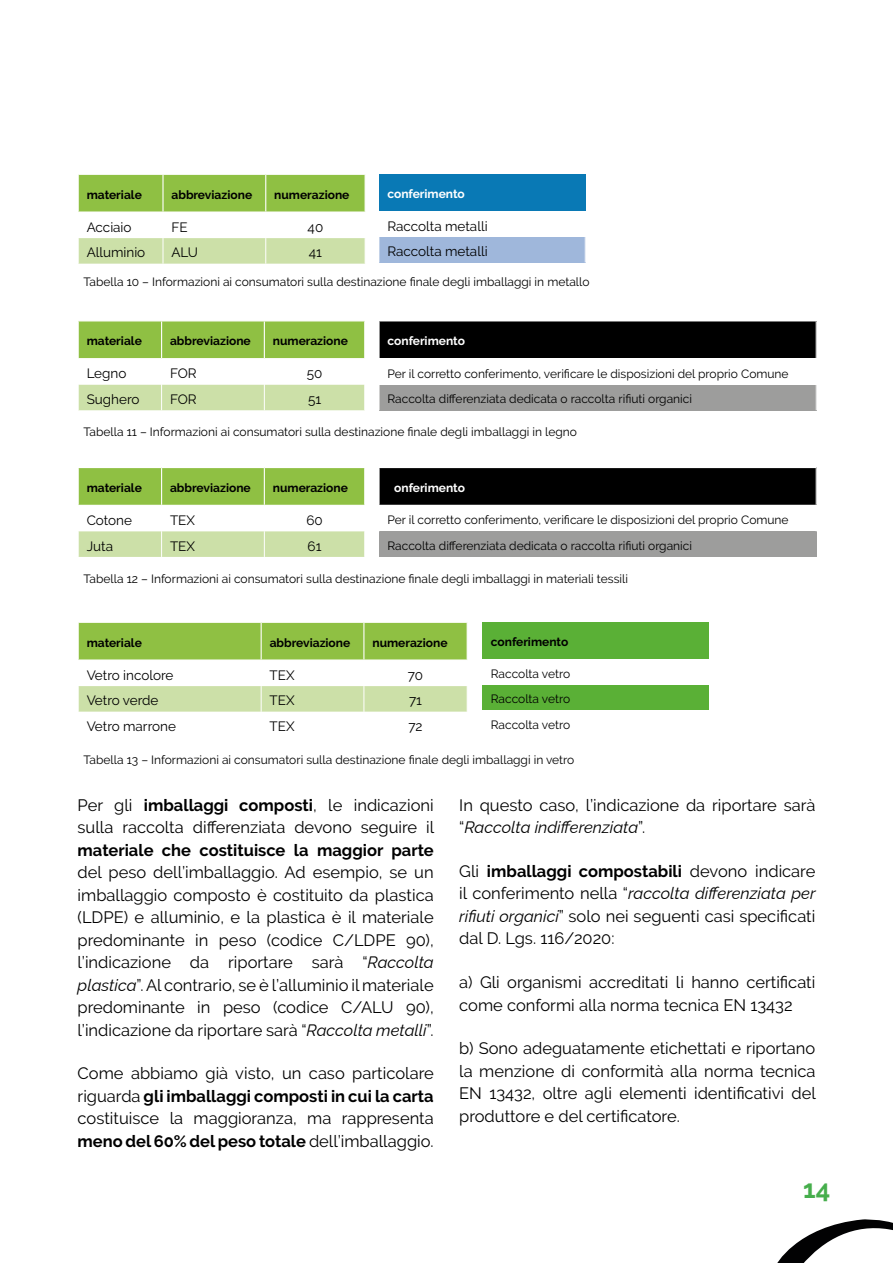
<style>
.page{position:relative;width:893px;height:1263px;background:#fff}
.page>*{position:absolute;margin:0;border:0;box-sizing:border-box;transform-origin:0 0}
.t1{font:700 25.5px "Raleway";color:#46ae4c}
.t2{font:16.5px/22.5px "Raleway";color:#000;text-align:justify}
.t3{font:700 16.5px "Raleway";color:#000}
.t4{font:13.5px/25.5px "Raleway";color:#000}
.t5{font:12px/25.5px "Raleway";color:#000}
.t6{font:700 12px "Raleway";color:#000}
.t7{font:700 12px "Raleway";color:#fff}
.s1{color:#000}
.s2{font-weight:700}
.s3{font-weight:100;font-style:italic}
</style>
<div class="page">
<svg style="left:777px;top:1219px;width:116px;height:44px"></svg>
<svg style="left:78px;top:174px;width:288px;height:90px"></svg>
<svg style="left:78px;top:321px;width:287px;height:89px"></svg>
<svg style="left:78px;top:467px;width:287px;height:90px"></svg>
<svg style="left:78px;top:622px;width:390px;height:90px"></svg>
<div style="left:379px;top:174px;width:206px;height:37px;background:#0979b5"></div>
<div style="left:379px;top:237px;width:206px;height:25px;background:#9fb7db"></div>
<svg style="left:585px;top:237px;width:1px;height:25px"></svg>
<div style="left:379px;top:321px;width:437px;height:38px;background:#000"></div>
<div style="left:379px;top:385px;width:437px;height:25px;background:#9d9d9c"></div>
<hr style="left:378px;top:321px;width:2px;height:37px;background:#fff">
<hr style="left:378px;top:358px;width:439px;height:1px;background:#fff">
<svg style="left:379px;top:385px;width:1px;height:25px"></svg>
<svg style="left:816px;top:385px;width:1px;height:25px"></svg>
<div style="left:379px;top:467px;width:437px;height:38px;background:#000"></div>
<div style="left:379px;top:531px;width:437px;height:26px;background:#9d9d9c"></div>
<hr style="left:378px;top:467px;width:439px;height:1px;background:#fff">
<hr style="left:378px;top:468px;width:2px;height:37px;background:#fff">
<div style="left:482px;top:622px;width:226px;height:37px;background:#5ab036"></div>
<div style="left:482px;top:685px;width:226px;height:25px;background:#5ab036"></div>
<p class="t6" style="left:87px;top:188px;width:57px">materiale</p>
<p class="t6" style="left:172px;top:188px;width:82px">abbreviazione</p>
<p class="t6" style="left:274px;top:188px;width:77px">numerazione</p>
<p class="t4" style="left:87px;top:214px;width:46px">Acciaio</p>
<p class="t4" style="left:171px;top:214px;width:18px">FE</p>
<p class="t4" style="left:308px;top:214px;width:17px">40</p>
<p class="t4" style="left:87px;top:240px;width:60px">Alluminio</p>
<p class="t4" style="left:171px;top:240px;width:28px">ALU</p>
<p class="t4" style="left:309px;top:240px;width:15px">41</p>
<p class="t7" style="left:387px;top:187px;width:79px">conferimento</p>
<p class="t4" style="left:387px;top:213px;width:102px">Raccolta metalli<br>Raccolta metalli</p>
<p class="t5" style="left:84px;top:269px;width:507px">Tabella 10 – Informazioni ai consumatori sulla destinazione finale degli imballaggi in metallo</p>
<p class="t6" style="left:87px;top:334px;width:57px">materiale</p>
<p class="t6" style="left:170px;top:334px;width:82px">abbreviazione</p>
<p class="t6" style="left:273px;top:334px;width:77px">numerazione</p>
<p class="t4" style="left:87px;top:361px;width:41px">Legno</p>
<p class="t4" style="left:170px;top:361px;width:28px">FOR</p>
<p class="t4" style="left:307px;top:361px;width:17px">50</p>
<p class="t4" style="left:87px;top:386px;width:54px">Sughero</p>
<p class="t4" style="left:170px;top:386px;width:28px">FOR</p>
<p class="t4" style="left:308px;top:386px;width:15px">51</p>
<p class="t7" style="left:387px;top:334px;width:79px">conferimento</p>
<p class="t5" style="left:387px;top:361px;width:403px">Per il corretto conferimento, verificare le disposizioni del proprio Comune<br>Raccolta differenziata dedicata o raccolta rifiuti organici</p>
<p class="t5" style="left:84px;top:419px;width:495px">Tabella 11 – Informazioni ai consumatori sulla destinazione finale degli imballaggi in legno</p>
<p class="t6" style="left:87px;top:481px;width:57px">materiale</p>
<p class="t6" style="left:170px;top:481px;width:82px">abbreviazione</p>
<p class="t6" style="left:273px;top:481px;width:77px">numerazione</p>
<p class="t4" style="left:87px;top:507px;width:47px">Cotone</p>
<p class="t4" style="left:170px;top:507px;width:26px">TEX</p>
<p class="t4" style="left:306px;top:507px;width:18px">60</p>
<p class="t4" style="left:87px;top:533px;width:28px">Juta</p>
<p class="t4" style="left:170px;top:533px;width:26px">TEX</p>
<p class="t4" style="left:308px;top:533px;width:15px">61</p>
<p class="t7" style="left:387px;top:481px;width:79px"><span class="s1">c</span>onferimento</p>
<p class="t5" style="left:387px;top:507px;width:403px">Per il corretto conferimento, verificare le disposizioni del proprio Comune<br>Raccolta differenziata dedicata o raccolta rifiuti organici</p>
<p class="t5" style="left:84px;top:566px;width:546px">Tabella 12 – Informazioni ai consumatori sulla destinazione finale degli imballaggi in materiali tessili</p>
<p class="t6" style="left:87px;top:636px;width:57px">materiale</p>
<p class="t6" style="left:270px;top:636px;width:82px">abbreviazione</p>
<p class="t6" style="left:372px;top:636px;width:77px">numerazione</p>
<p class="t4" style="left:87px;top:662px;width:88px">Vetro incolore</p>
<p class="t4" style="left:270px;top:662px;width:26px">TEX</p>
<p class="t4" style="left:408px;top:662px;width:17px">70</p>
<p class="t4" style="left:87px;top:688px;width:73px">Vetro verde</p>
<p class="t4" style="left:270px;top:688px;width:26px">TEX</p>
<p class="t4" style="left:409px;top:688px;width:15px">71</p>
<p class="t4" style="left:87px;top:713px;width:91px">Vetro marrone</p>
<p class="t4" style="left:270px;top:713px;width:26px">TEX</p>
<p class="t4" style="left:408px;top:713px;width:16px">72</p>
<p class="t6" style="left:491px;top:635px;width:79px">conferimento</p>
<p class="t5" style="left:491px;top:661px;width:81px;text-align:justify">Raccolta vetro Raccolta vetro Raccolta vetro</p>
<p class="t5" style="left:84px;top:747px;width:492px">Tabella 13 – Informazioni ai consumatori sulla destinazione finale degli imballaggi in vetro</p>
<p class="t2" style="left:78px;top:793px;width:358px">Per gli <span class="s2">imballaggi composti</span>, le indicazioni sulla raccolta differenziata devono seguire il</p>
<p class="t3" style="left:78px;top:840px;width:358px">materiale che costituisce la maggior parte</p>
<p class="t2" style="left:78px;top:861px;width:358px">del peso dell’imballaggio. Ad esempio, se un imballaggio composto è costituito da plastica (LDPE) e alluminio, e la plastica è il materiale predominante in peso (codice C/LDPE 90), l’indicazione da riportare sarà “<span class="s3">Raccolta plastica</span>”. Al contrario, se è l’alluminio il materiale predominante in peso (codice C/ALU 90), l’indicazione da riportare sarà “<span class="s3">Raccolta metalli</span>”.</p>
<p class="t2" style="left:78px;top:1062px;width:358px">Come abbiamo già visto, un caso particolare riguarda <span class="s2">gli imballaggi composti in cui la carta </span>costituisce la maggioranza, ma rappresenta <span class="s2">meno del 60% del peso totale</span> dell’imballaggio.</p>
<p class="t2" style="left:459px;top:793px;width:358px">In questo caso, l’indicazione da riportare sarà “<span class="s3">Raccolta indifferenziata</span>”.</p>
<p class="t2" style="left:459px;top:860px;width:358px">Gli <span class="s2">imballaggi compostabili</span> devono indicare il conferimento nella “<span class="s3">raccolta differenziata per rifiuti organici</span>” solo nei seguenti casi specificati dal D. Lgs. 116/2020:</p>
<p class="t2" style="left:459px;top:971px;width:358px">a) Gli organismi accreditati li hanno certificati come conformi alla norma tecnica EN 13432</p>
<p class="t2" style="left:459px;top:1037px;width:358px">b) Sono adeguatamente etichettati e riportano la menzione di conformità alla norma tecnica EN 13432, oltre agli elementi identificativi del produttore e del certificatore.</p>
<h1 class="t1" style="left:803px;top:1174px;width:29px">14</h1>
</div>
